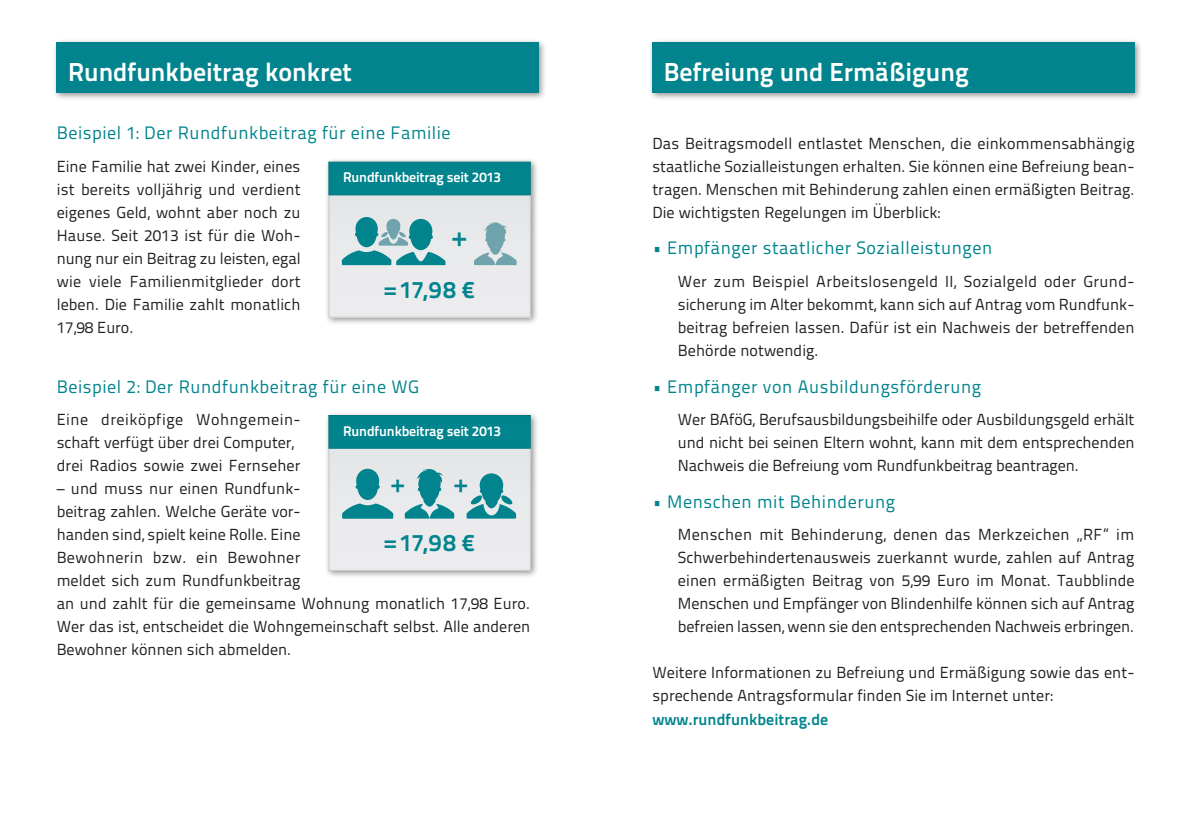
<style>
.page{position:relative;width:1191px;height:840px;background:#fff}
.page>*{position:absolute;margin:0;border:0;box-sizing:border-box;transform-origin:0 0}
.t1{font:700 27.2px "Titillium Text 22 L";color:#01848d}
.t2{font:700 26px "Titillium Text 22 L";color:#fff}
.t3{font:700 25.2px "Titillium Text 22 L";color:#01848d}
.t4{font:700 24px "Titillium Text 22 L";letter-spacing:.01em;color:#01848d}
.t5{font:18px "Titillium Text 22 L";letter-spacing:.03em;color:#01848d}
.t6{font:16px/23px "Titillium Text 22 L";letter-spacing:.005em;color:#231f20;text-align:justify}
.t7{font:700 16px "Titillium Text 22 L";letter-spacing:.005em;color:#01848d}
.t8{font:700 14px "Titillium Text 22 L";letter-spacing:-.01em;color:#fff}
</style>
<div class="page">
<div style="left:648px;top:38px;width:494px;height:63px;background:#231f20;opacity:.5"></div>
<div style="left:652px;top:43px;width:482px;height:50px;background:#01848d"></div>
<div style="left:52px;top:38px;width:495px;height:63px;background:#231f20;opacity:.5"></div>
<div style="left:57px;top:43px;width:482px;height:50px;background:#01848d"></div>
<div style="left:324px;top:410px;width:215px;height:168px;background:#231f20;opacity:.5"></div>
<div style="left:329px;top:415px;width:201px;height:155px;background:#ebebed"></div>
<div style="left:329px;top:415px;width:201px;height:155px;border:1px solid #c7c8ca"></div>
<div style="left:329px;top:415px;width:201px;height:33px;background:#01848d;border:1px solid #02767c"></div>
<svg style="left:466px;top:473px;width:50px;height:45px"></svg>
<svg style="left:405px;top:469px;width:49px;height:49px"></svg>
<svg style="left:342px;top:468px;width:51px;height:50px"></svg>
<div style="left:324px;top:157px;width:215px;height:168px;background:#231f20;opacity:.5"></div>
<div style="left:329px;top:162px;width:201px;height:155px;background:#ebebed"></div>
<div style="left:329px;top:162px;width:201px;height:155px;border:1px solid #c7c8ca"></div>
<div style="left:329px;top:162px;width:201px;height:33px;background:#01848d;border:1px solid #02767c"></div>
<svg style="left:474px;top:222px;width:42px;height:43px"></svg>
<svg style="left:342px;top:217px;width:103px;height:48px"></svg>
<h2 class="t2" style="left:68px;top:52px;width:285px">Rundfunkbeitrag konkret</h2>
<h3 class="t5" style="left:57px;top:119px;width:395px">Beispiel 1: Der Rundfunkbeitrag für eine Familie</h3>
<p class="t6" style="left:57px;top:154px;width:245px">Eine Familie hat zwei Kinder, eines ist bereits volljährig und verdient eigenes Geld, wohnt aber noch zu Hause. Seit 2013 ist für die Woh&shy;nung nur ein Beitrag zu leisten, egal wie viele Familienmitglieder dort leben. Die Familie zahlt monatlich 17,98 Euro.</p>
<p class="t8" style="left:343px;top:166px;width:159px">Rundfunkbeitrag seit 2013</p>
<p class="t1" style="left:452px;top:216px;width:15px">+</p>
<p class="t4" style="left:384px;top:271px;width:92px">=17,98 €</p>
<h3 class="t5" style="left:57px;top:373px;width:364px">Beispiel 2: Der Rundfunkbeitrag für eine WG</h3>
<p class="t6" style="left:57px;top:407px;width:245px;text-align:left">Eine dreiköpfige Wohngemein&shy;schaft verfügt über drei Computer, drei Radios sowie zwei Fernseher</p>
<p class="t6" style="left:57px;top:476px;width:475px;text-align:left">– und muss nur einen Rundfunk-<br>beitrag zahlen. Welche Geräte vor-<br>handen sind, spielt keine Rolle. Eine<br>Bewohnerin bzw. ein Bewohner<br>meldet sich zum Rundfunkbeitrag<br>an und zahlt für die gemeinsame Wohnung monatlich 17,98 Euro.<br>Wer das ist, entscheidet die Wohngemeinschaft selbst. Alle anderen Bewohner können sich abmelden.</p>
<p class="t8" style="left:343px;top:419px;width:159px">Rundfunkbeitrag seit 2013</p>
<p class="t3" style="left:391px;top:464px;width:14px">+</p>
<p class="t3" style="left:454px;top:464px;width:14px">+</p>
<p class="t4" style="left:384px;top:524px;width:92px">=17,98 €</p>
<h2 class="t2" style="left:663px;top:52px;width:307px">Befreiung und Ermäßigung</h2>
<p class="t6" style="left:652px;top:131px;width:484px">Das Beitragsmodell entlastet Menschen, die einkommensabhängig staatliche Sozialleistungen erhalten. Sie können eine Befreiung bean&shy;tragen. Menschen mit Behinderung zahlen einen ermäßigten Beitrag.<br>Die wichtigsten Regelungen im Überblick:</p>
<p class="t5" style="left:652px;top:235px;width:341px">• Empfänger staatlicher Sozialleistungen</p>
<p class="t6" style="left:678px;top:269px;width:458px">Wer zum Beispiel Arbeitslosengeld II, Sozialgeld oder Grund&shy;sicherung im Alter bekommt, kann sich auf Antrag vom Rundfunk&shy;beitrag befreien lassen. Dafür ist ein Nachweis der betreffenden Behörde notwendig.</p>
<p class="t5" style="left:652px;top:373px;width:330px">• Empfänger von Ausbildungsförderung</p>
<p class="t6" style="left:678px;top:407px;width:458px">Wer BAföG, Berufsausbildungsbeihilfe oder Ausbildungsgeld erhält und nicht bei seinen Eltern wohnt, kann mit dem entsprechenden Nachweis die Befreiung vom Rundfunkbeitrag beantragen.</p>
<p class="t5" style="left:652px;top:488px;width:244px">• Menschen mit Behinderung</p>
<p class="t6" style="left:678px;top:522px;width:458px">Menschen mit Behinderung, denen das Merkzeichen „RF” im Schwerbehindertenausweis zuerkannt wurde, zahlen auf Antrag einen ermäßigten Beitrag von 5,99 Euro im Monat. Taubblinde Menschen und Empfänger von Blindenhilfe können sich auf Antrag befreien lassen, wenn sie den entsprechenden Nachweis erbringen.</p>
<p class="t6" style="left:652px;top:660px;width:483px">Weitere Informationen zu Befreiung und Ermäßigung sowie das ent&shy;sprechende Antragsformular finden Sie im Internet unter:</p>
<p class="t7" style="left:652px;top:706px;width:177px">www.rundfunkbeitrag.de</p>
</div>
